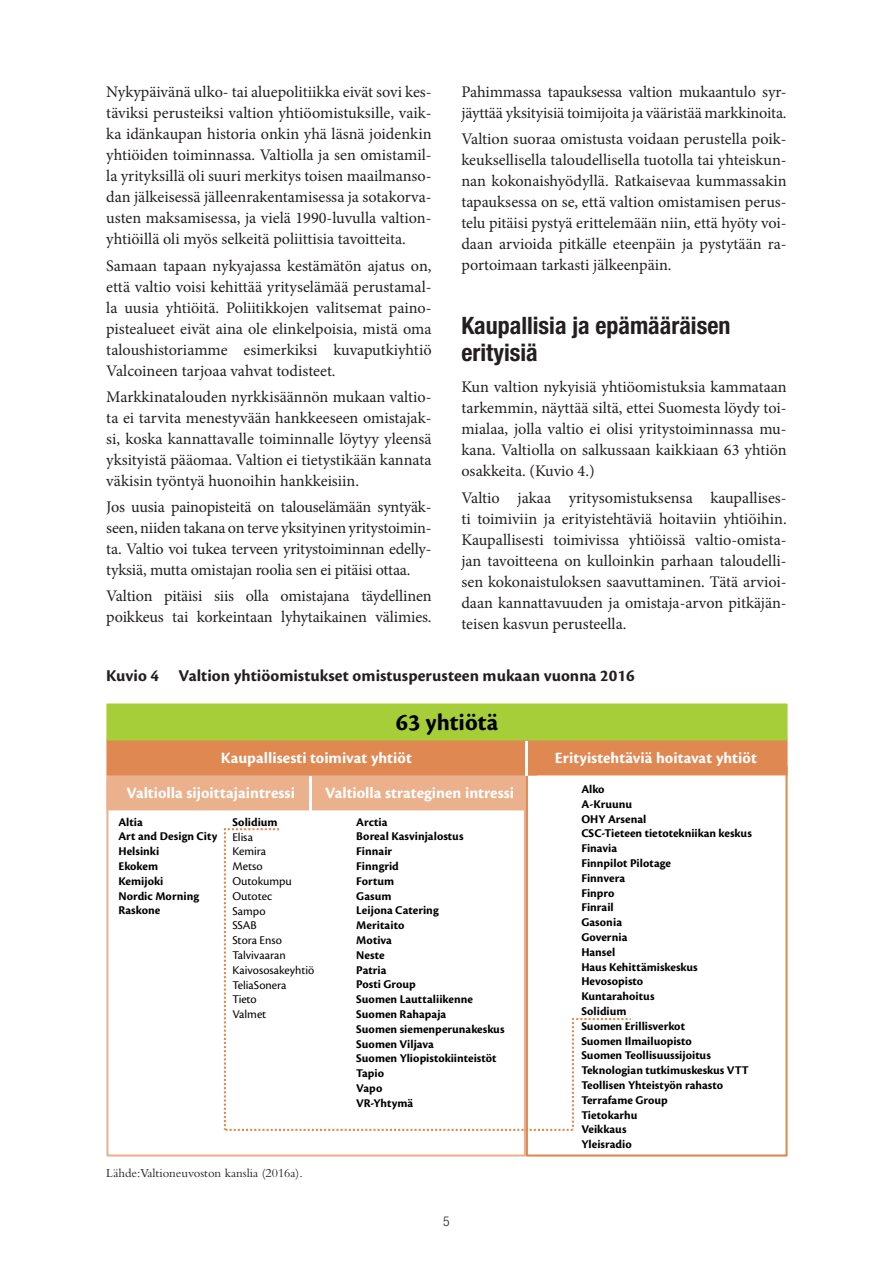
<style>
.page{position:relative;width:893px;height:1263px;background:#fff}
.page>*{position:absolute;margin:0;border:0;box-sizing:border-box;transform-origin:0 0}
.t1{font:700 24.6px "Cronos Pro";color:#000}
.t2{font:24.6px "Arial";color:#000}
.Väliotsikko_1{font:700 condensed 24px/27px "Helvetica Neue LT Std";color:#231f20}
.Kuvio__otsikko_1-pal{font:700 17.25px "Cronos Pro";letter-spacing:.005em;color:#231f20}
.t3{font:700 16.5px "Cronos Pro";color:#fff}
.Leipäteksti{font:16.2px/21px "Minion Pro";letter-spacing:-.005em;color:#231f20;text-align:justify}
.t4{font:300 condensed 13.5px "Helvetica Neue LT Std";color:#231f20}
.ALAVIITE{font:12.75px "Bembo Std";color:#231f20}
.t5{font:700 12.3px/14.9px "Cronos Pro";color:#000}
.t6{font:12.3px/14.9px "Cronos Pro";color:#000}
.t7{font:10.35px "Arial";letter-spacing:-.005em;color:#000}
.s1{font-weight:700}
</style>
<div class="page">
<svg style="left:106px;top:810px;width:420px;height:346px"></svg>
<svg style="left:106px;top:703px;width:682px;height:107px;background:#cbaf57"></svg>
<svg style="left:526px;top:766px;width:262px;height:390px"></svg>
<svg style="left:224px;top:828px;width:407px;height:303px"></svg>
<hr style="left:309px;top:775px;width:2px;height:39px;background:#fff">
<hr style="left:526px;top:741px;width:2px;height:34px;background:#fff">
<p class="Leipäteksti" style="left:106px;top:82px;width:327px">Nykypäivänä ulko- tai aluepolitiikka eivät sovi kes&shy;täviksi perusteiksi valtion yhtiöomistuksille, vaik&shy;ka idänkaupan historia onkin yhä läsnä joidenkin yhtiöiden toiminnassa. Valtiolla ja sen omistamil&shy;la yrityksillä oli suuri merkitys toisen maailmanso&shy;dan jälkeisessä jälleenrakentamisessa ja sotakorva&shy;usten maksamisessa, ja vielä 1990-luvulla valtion&shy;yhtiöillä oli myös selkeitä poliittisia tavoitteita.</p>
<p class="Leipäteksti" style="left:106px;top:255px;width:327px">Samaan tapaan nykyajassa kestämätön ajatus on, että valtio voisi kehittää yrityselämää perustamal&shy;la uusia yhtiöitä. Poliitikkojen valitsemat paino&shy;pistealueet eivät aina ole elinkelpoisia, mistä oma taloushistoriamme esimerkiksi kuvaputkiyhtiö Valcoineen tarjoaa vahvat todisteet.</p>
<p class="Leipäteksti" style="left:106px;top:386px;width:327px">Markkinatalouden nyrkkisäännön mukaan valtio&shy;ta ei tarvita menestyvään hankkeeseen omistajak&shy;si, koska kannattavalle toiminnalle löytyy yleensä yksityistä pääomaa. Valtion ei tietystikään kannata väkisin työntyä huonoihin hankkeisiin.</p>
<p class="Leipäteksti" style="left:106px;top:496px;width:327px">Jos uusia painopisteitä on talouselämään syntyäk&shy;seen, niiden takana on terve yksityinen yritystoimin&shy;ta. Valtio voi tukea terveen yritystoiminnan edelly&shy;tyksiä, mutta omistajan roolia sen ei pitäisi ottaa.</p>
<p class="Leipäteksti" style="left:106px;top:586px;width:327px">Valtion pitäisi siis olla omistajana täydellinen poikkeus tai korkeintaan lyhytaikainen välimies.</p>
<p class="Leipäteksti" style="left:461px;top:81px;width:327px">Pahimmassa tapauksessa valtion mukaantulo syr&shy;jäyttää yksityisiä toimijoita ja vääristää markkinoita.</p>
<p class="Leipäteksti" style="left:461px;top:128px;width:327px">Valtion suoraa omistusta voidaan perustella poik&shy;keuksellisella taloudellisella tuotolla tai yhteiskun&shy;nan kokonaishyödyllä. Ratkaisevaa kummassakin tapauksessa on se, että valtion omistamisen perus&shy;telu pitäisi pystyä erittelemään niin, että hyöty voi&shy;daan arvioida pitkälle eteenpäin ja pystytään ra&shy;portoimaan tarkasti jälkeenpäin.</p>
<p class="Väliotsikko_1" style="left:461px;top:311px;width:271px">Kaupallisia ja epämääräisen erityisiä</p>
<p class="Leipäteksti" style="left:461px;top:377px;width:327px">Kun valtion nykyisiä yhtiöomistuksia kammataan tarkemmin, näyttää siltä, ettei Suomesta löydy toi&shy;mialaa, jolla valtio ei olisi yritystoiminnassa mu&shy;kana. Valtiolla on salkussaan kaikkiaan 63 yhtiön osakkeita. (Kuvio 4.)</p>
<p class="Leipäteksti" style="left:461px;top:487px;width:327px">Valtio jakaa yritysomistuksensa kaupallises&shy;ti toimiviin ja erityistehtäviä hoitaviin yhtiöihin.<br>Kaupallisesti toimivissa yhtiöissä valtio-omista&shy;jan tavoitteena on kulloinkin parhaan taloudelli&shy;sen kokonaistuloksen saavuttaminen. Tätä arvioi&shy;daan kannattavuuden ja omistaja-arvon pitkäjän&shy;teisen kasvun perusteella.</p>
<p class="Kuvio__otsikko_1-pal" style="left:106px;top:666px;width:530px">Kuvio 4 Valtion yhtiöomistukset omistusperusteen mukaan vuonna 2016</p>
<p class="t2" style="left:111px;top:667px;width:56px">2016</p>
<p class="t1" style="left:396px;top:708px;width:104px">63 yhtiötä</p>
<p class="t3" style="left:221px;top:749px;width:193px">Kaupallisesti toimivat yhtiöt</p>
<p class="t3" style="left:555px;top:749px;width:204px">Erityistehtäviä hoitavat yhtiöt</p>
<p class="t3" style="left:126px;top:783px;width:170px">Valtiolla sijoittajaintressi</p>
<p class="t3" style="left:325px;top:783px;width:190px">Valtiolla strateginen intressi</p>
<p class="t5" style="left:118px;top:814px;width:100px">Altia<br>Art and Design City<br>Helsinki<br>Ekokem<br>Kemijoki<br>Nordic Morning<br>Raskone</p>
<p class="t6" style="left:232px;top:814px;width:83px"><span class="s1">Solidium<br></span>Elisa<br>Kemira<br>Metso<br>Outokumpu<br>Outotec<br>Sampo<br>SSAB<br>Stora Enso<br>Talvivaaran<br>Kaivososakeyhtiö<br>TeliaSonera<br>Tieto<br>Valmet</p>
<p class="t5" style="left:356px;top:814px;width:150px">Arctia<br>Boreal Kasvinjalostus<br>Finnair<br>Finngrid<br>Fortum<br>Gasum<br>Leijona Catering<br>Meritaito<br>Motiva<br>Neste<br>Patria<br>Posti Group<br>Suomen Lauttaliikenne<br>Suomen Rahapaja<br>Suomen siemenperunakeskus<br>Suomen Viljava<br>Suomen Yliopistokiinteistöt<br>Tapio<br>Vapo<br>VR-Yhtymä</p>
<p class="t7" style="left:111px;top:1166px;width:178px">Lähde: Valtioneuvoston kanslia (2016).</p>
<p class="ALAVIITE" style="left:106px;top:1166px;width:198px">Lähde:Valtioneuvoston kanslia (2016a).</p>
<p class="t4" style="left:443px;top:1213px;width:8px">5</p>
<p class="t5" style="left:581px;top:782px;width:172px">Alko<br>A-Kruunu<br>OHY Arsenal<br>CSC-Tieteen tietotekniikan keskus<br>Finavia<br>Finnpilot Pilotage<br>Finnvera<br>Finpro<br>Finrail<br>Gasonia<br>Governia<br>Hansel<br>Haus Kehittämiskeskus<br>Hevosopisto<br>Kuntarahoitus<br>Solidium<br>Suomen Erillisverkot<br>Suomen Ilmailuopisto<br>Suomen Teollisuussijoitus<br>Teknologian tutkimuskeskus VTT<br>Teollisen Yhteistyön rahasto<br>Terrafame Group<br>Tietokarhu<br>Veikkaus<br>Yleisradio</p>
</div>
